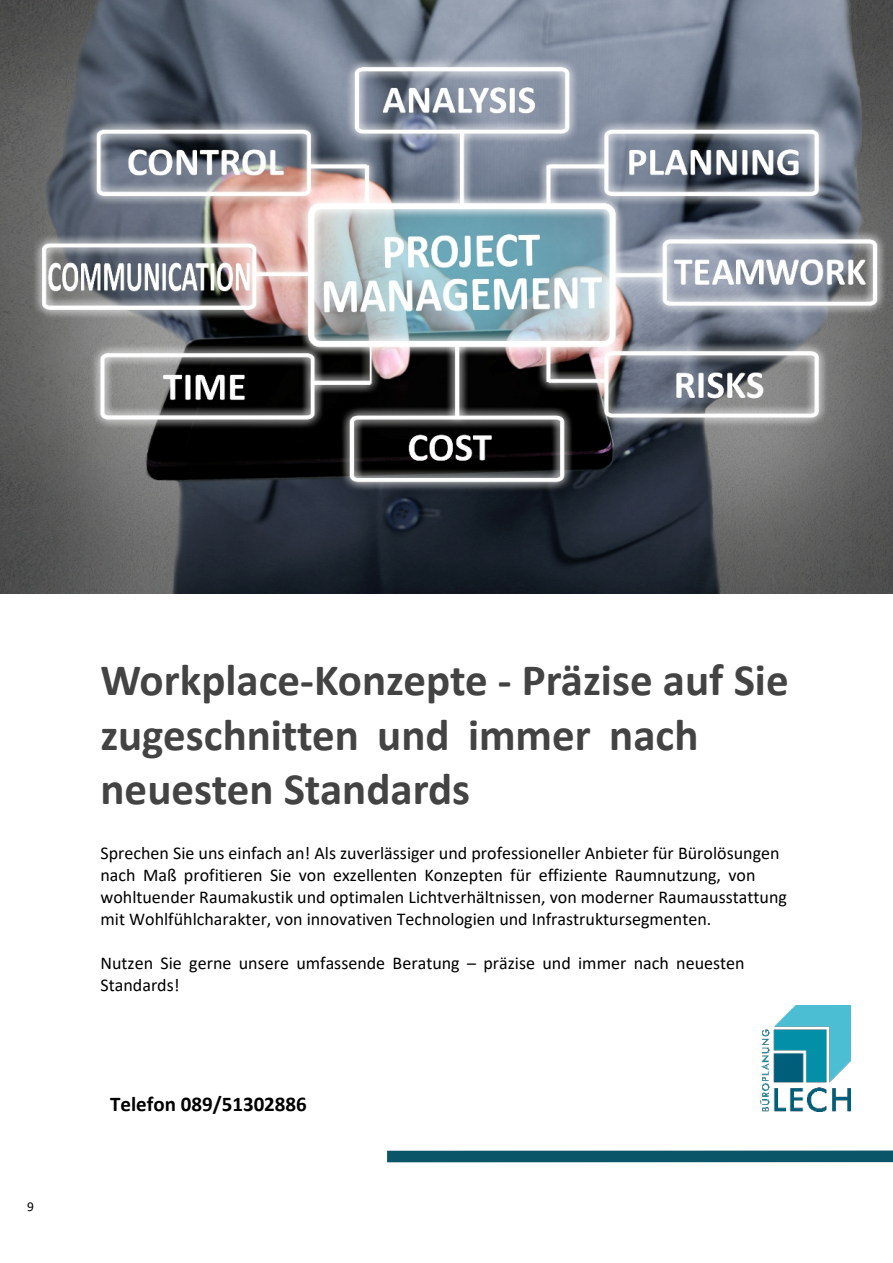
<style>
.page{position:relative;width:893px;height:1263px;background:#fff}
.page>*{position:absolute;margin:0;border:0;box-sizing:border-box;transform-origin:0 0}
.t1{font:700 45px/54.9px "Calibri";color:#434343}
.t2{font:700 21px "Calibri";color:#000}
.t3{font:18px/22px "Calibri";color:#000}
.t4{font:13.5px "Calibri";color:#000}
</style>
<div class="page">
<div style="left:387px;top:1150px;width:506px;height:12px;background:#0b5569"></div>
<img style="left:0;top:0;width:893px;height:594px">
<img style="left:760px;top:1006px;width:90px;height:106px">
<p class="t4" style="left:27px;top:1201px;width:8px">9</p>
<h1 class="t1" style="left:101px;top:656px;width:690px">Workplace-Konzepte - Präzise auf Sie zugeschnitten und immer nach neuesten Standards</h1>
<p class="t3" style="left:101px;top:843px;width:688px">Sprechen Sie uns einfach an! Als zuverlässiger und professioneller Anbieter für Bürolösungen nach Maß profitieren Sie von exzellenten Konzepten für effiziente Raumnutzung, von wohltuender Raumakustik und optimalen Lichtverhältnissen, von moderner Raumausstattung mit Wohlfühlcharakter, von innovativen Technologien und Infrastruktursegmenten.</p>
<p class="t3" style="left:101px;top:953px;width:646px">Nutzen Sie gerne unsere umfassende Beratung – präzise und immer nach neuesten<br>Standards!</p>
<p class="t2" style="left:110px;top:1095px;width:198px">Telefon 089/51302886</p>
</div>
